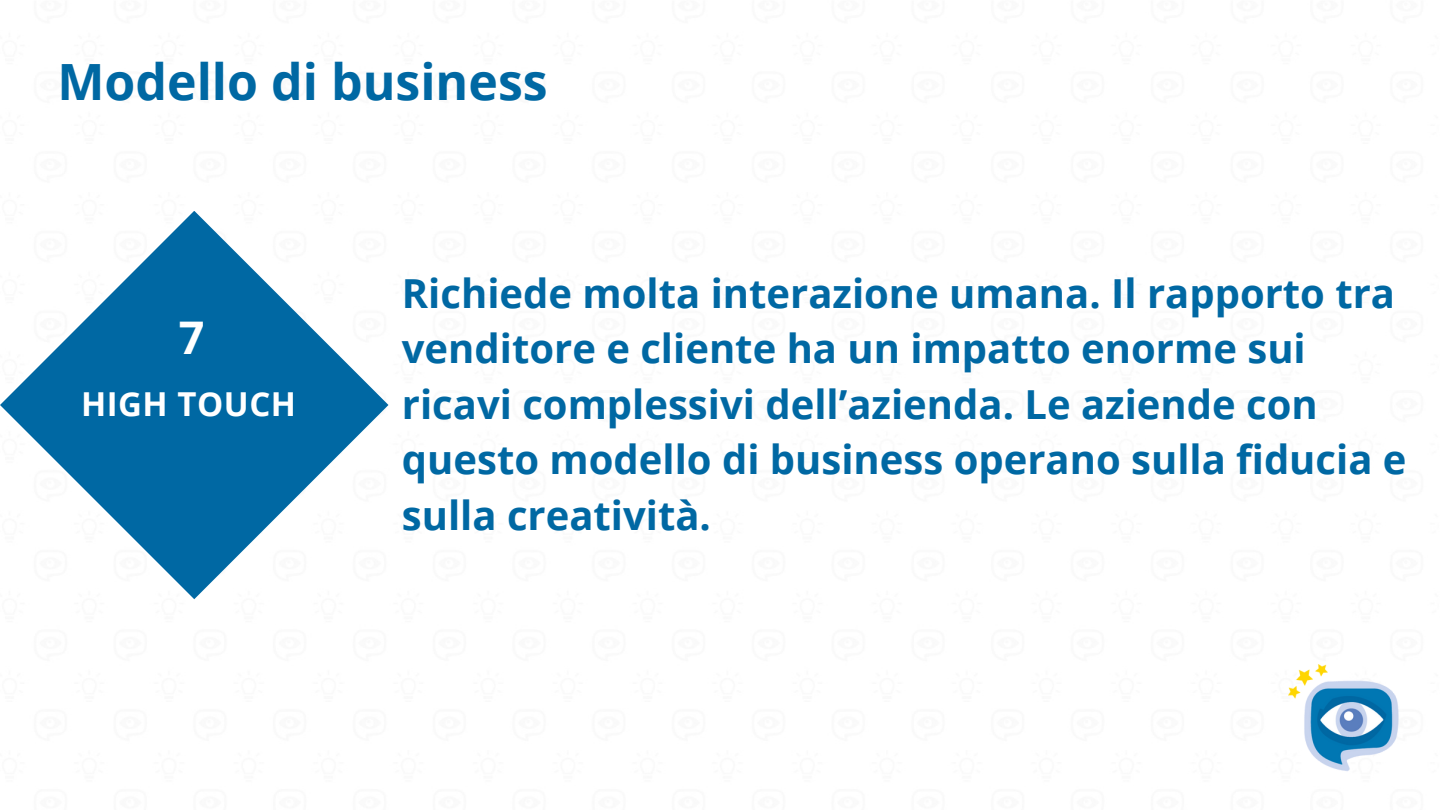
<style>
.page{position:relative;width:1440px;height:810px;background:#fff}
.page>*{position:absolute;margin:0;border:0;box-sizing:border-box;transform-origin:0 0}
.t1{font:700 50px "Open Sans";color:#0068a3}
.t2{font:700 45px "Open Sans";color:#fff}
.t3{font:700 40px/55.5px "Open Sans";color:#0068a3}
.t4{font:700 33px "Open Sans";letter-spacing:.015em;color:#fff}
</style>
<div class="page">
<img style="left:1288px;top:664px;width:111px;height:107px">
<svg style="left:0;top:211px;width:388px;height:388px"></svg>
<h2 class="t1" style="left:57px;top:47px;width:492px">Modello di business</h2>
<p class="t2" style="left:179px;top:306px;width:27px">7</p>
<h1 class="t4" style="left:81px;top:381px;width:217px">HIGH TOUCH</h1>
<p class="t3" style="left:402px;top:264px;width:1006px">Richiede molta interazione umana. Il rapporto tra venditore e cliente ha un impatto enorme sui ricavi complessivi dell’azienda. Le aziende con questo modello di business operano sulla fiducia e sulla creatività.</p>
</div>
